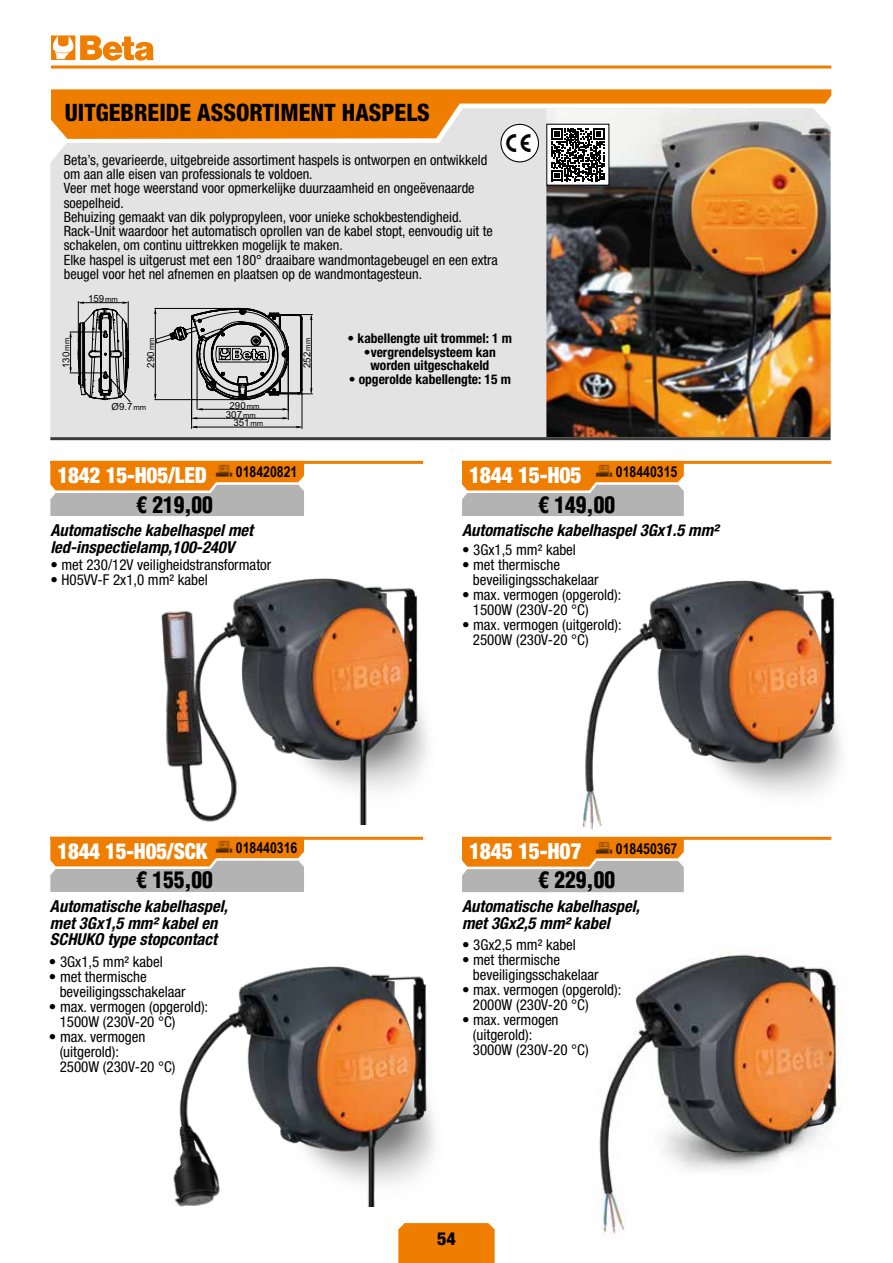
<style>
.page{position:relative;width:893px;height:1263px;background:#fff}
.page>*{position:absolute;margin:0;border:0;box-sizing:border-box;transform-origin:0 0}
.t1{font:800 condensed 24px "Helvetica Neue LT Std";color:#000}
.t2{font:900 condensed 22.5px "Helvetica LT Std";color:#000;scale:.95 1}
.t3{font:900 condensed 22.5px "Helvetica Neue LT Std";letter-spacing:-.01em;color:#fff;scale:.95 1}
.t4{font:900 condensed 22.2px "Helvetica Neue LT Std";letter-spacing:-.01em;color:#fff;scale:.95 1}
.t5{font:900 condensed 22.2px "Helvetica Neue LT Std";letter-spacing:-.01em;color:#fff;scale:.94 1}
.t6{font:800 condensed 18px "Helvetica Neue LT Std";color:#000}
.t7{font:italic 700 condensed 16.5px/16.5px "Helvetica Neue LT Std";color:#000}
.t8{font:condensed 15px/15px "Helvetica Neue LT Std";color:#000}
.t9{font:700 15px "Arial Beta Narrow";color:#000}
.t10{font:condensed 14.25px/14.2px "Helvetica Neue LT Std";color:#000}
.t11{font:700 condensed 13.5px/13.5px "Helvetica Neue LT Std";color:#000;text-align:center}
.t12{font:9.75px/9px "Arial";color:#020203;text-align:center}
.s1{font-size:7.65px}
</style>
<div class="page">
<hr style="left:51px;top:66px;width:780px;height:3px;background:#ef7d00">
<svg style="left:51px;top:35px;width:103px;height:26px"></svg>
<div style="left:398px;top:1223px;width:97px;height:40px;background:#ef7d00"></div>
<img style="left:599px;top:954px;width:242px;height:281px">
<div style="left:50px;top:162px;width:496px;height:275px;background:#e3e3e3"></div>
<img style="left:546px;top:181px;width:284px;height:256px">
<hr style="left:70px;top:332px;width:35px;height:1px;background:#020203">
<hr style="left:70px;top:373px;width:35px;height:1px;background:#020203">
<hr style="left:70px;top:334px;width:1px;height:37px;background:#020203">
<svg style="left:69px;top:332px;width:3px;height:5px"></svg>
<svg style="left:69px;top:367px;width:3px;height:6px"></svg>
<svg style="left:78px;top:301px;width:235px;height:128px;background:#b3b3b3"></svg>
<img style="left:161px;top:578px;width:266px;height:246px">
<img style="left:568px;top:580px;width:273px;height:260px">
<img style="left:173px;top:966px;width:262px;height:240px">
<div style="left:547px;top:124px;width:62px;height:61px;background:#fff"></div>
<hr style="left:50px;top:437px;width:780px;height:3px;background:#3c3c3b">
<hr style="left:50px;top:461px;width:373px;height:3px;background:#ef7d00">
<hr style="left:50px;top:837px;width:373px;height:3px;background:#ef7d00">
<hr style="left:462px;top:837px;width:369px;height:3px;background:#ef7d00">
<hr style="left:462px;top:461px;width:369px;height:3px;background:#ef7d00">
<svg style="left:51px;top:89px;width:780px;height:92px;background:#daaf80"></svg>
<svg style="left:50px;top:461px;width:254px;height:55px;background:#d39d61"></svg>
<svg style="left:50px;top:837px;width:254px;height:55px;background:#d39d61"></svg>
<svg style="left:462px;top:464px;width:222px;height:52px;background:#d19f68"></svg>
<svg style="left:462px;top:840px;width:222px;height:52px;background:#d19f67"></svg>
<h1 class="t1" style="left:65px;top:97px;width:367px">UITGEBREIDE ASSORTIMENT HASPELS</h1>
<p class="t10" style="left:64px;top:153px;width:436px">Beta’s, gevarieerde, uitgebreide assortiment haspels is ontworpen en ontwikkeld om aan alle eisen van professionals te voldoen.<br>Veer met hoge weerstand voor opmerkelijke duurzaamheid en ongeëvenaarde soepelheid.<br>Behuizing gemaakt van dik polypropyleen, voor unieke schokbestendigheid.<br>Rack-Unit waardoor het automatisch oprollen van de kabel stopt, eenvoudig uit te schakelen, om continu uittrekken mogelijk te maken.<br>Elke haspel is uitgerust met een 180° draaibare wandmontagebeugel en een extra beugel voor het nel afnemen en plaatsen op de wandmontagesteun.</p>
<p class="t12" style="left:88px;top:294px;width:31px">159<span class="s1">mm</span></p>
<p class="t12" style="left:62px;top:368px;width:31px;rotate:-90deg">130<span class="s1">mm</span></p>
<p class="t12" style="left:146px;top:368px;width:31px;rotate:-90deg">290<span class="s1">mm</span></p>
<p class="t12" style="left:303px;top:368px;width:31px;rotate:-90deg">252<span class="s1">mm</span></p>
<p class="t11" style="left:348px;top:331px;width:166px">• kabellengte uit trommel: 1 m</p>
<p class="t11" style="left:364px;top:345px;width:133px">•vergrendelsysteem kan worden uitgeschakeld</p>
<p class="t11" style="left:349px;top:372px;width:164px">• opgerolde kabellengte: 15 m</p>
<p class="t12" style="left:112px;top:402px;width:36px">Ø9.7<span class="s1">mm</span></p>
<p class="t12" style="left:226px;top:401px;width:35px">290<span class="s1">mm<br></span>307<span class="s1">mm</span></p>
<p class="t12" style="left:233px;top:418px;width:31px">351<span class="s1">mm</span></p>
<h3 class="t4" style="left:57px;top:461px;width:159px">1842 15-H05/LED</h3>
<p class="t9" style="left:236px;top:461px;width:63px">018420821</p>
<h2 class="t3" style="left:469px;top:461px;width:120px">1844 15-H05</h2>
<p class="t9" style="left:616px;top:461px;width:63px">018440315</p>
<h2 class="t2" style="left:136px;top:490px;width:82px">€ 219,00</h2>
<h2 class="t2" style="left:538px;top:490px;width:82px">€ 149,00</h2>
<p class="t7" style="left:50px;top:522px;width:204px">Automatische kabelhaspel met led-inspectielamp,100-240V</p>
<p class="t7" style="left:462px;top:522px;width:258px">Automatische kabelhaspel 3Gx1.5 mm²</p>
<p class="t8" style="left:462px;top:542px;width:115px">• 3Gx1,5 mm² kabel</p>
<p class="t8" style="left:473px;top:557px;width:127px;text-indent:-11px">• met thermische beveiligingsschakelaar</p>
<p class="t8" style="left:473px;top:587px;width:150px;text-indent:-11px">• max. vermogen (opgerold):<br>1500W (230V-20 °C)</p>
<p class="t8" style="left:473px;top:617px;width:150px;text-indent:-11px">• max. vermogen (uitgerold):<br>2500W (230V-20 °C)</p>
<p class="t8" style="left:50px;top:557px;width:223px">• met 230/12V veiligheidstransformator</p>
<p class="t8" style="left:50px;top:572px;width:159px">• H05VV-F 2x1,0 mm² kabel</p>
<h3 class="t5" style="left:57px;top:837px;width:161px">1844 15-H05/SCK</h3>
<p class="t9" style="left:236px;top:837px;width:63px">018440316</p>
<h2 class="t3" style="left:469px;top:837px;width:120px">1845 15-H07</h2>
<p class="t9" style="left:616px;top:837px;width:63px">018450367</p>
<h2 class="t2" style="left:136px;top:866px;width:82px">€ 155,00</h2>
<h2 class="t2" style="left:538px;top:866px;width:82px">€ 229,00</h2>
<p class="t7" style="left:50px;top:898px;width:179px">Automatische kabelhaspel, met 3Gx1,5 mm² kabel en<br>SCHUKO type stopcontact</p>
<p class="t8" style="left:49px;top:954px;width:115px">• 3Gx1,5 mm² kabel</p>
<p class="t8" style="left:60px;top:969px;width:127px;text-indent:-11px">• met thermische beveiligingsschakelaar</p>
<p class="t8" style="left:60px;top:999px;width:150px;text-indent:-11px">• max. vermogen (opgerold):<br>1500W (230V-20 °C)</p>
<p class="t8" style="left:60px;top:1029px;width:117px;text-indent:-11px">• max. vermogen (uitgerold):<br>2500W (230V-20 °C)</p>
<p class="t7" style="left:462px;top:898px;width:179px">Automatische kabelhaspel, met 3Gx2,5 mm² kabel</p>
<p class="t8" style="left:462px;top:937px;width:115px">• 3Gx2,5 mm² kabel</p>
<p class="t8" style="left:473px;top:952px;width:127px;text-indent:-11px">• met thermische beveiligingsschakelaar</p>
<p class="t8" style="left:473px;top:982px;width:150px;text-indent:-11px">• max. vermogen (opgerold):<br>2000W (230V-20 °C)</p>
<p class="t8" style="left:473px;top:1012px;width:117px;text-indent:-11px">• max. vermogen (uitgerold):<br>3000W (230V-20 °C)</p>
<p class="t6" style="left:437px;top:1228px;width:20px">54</p>
</div>
